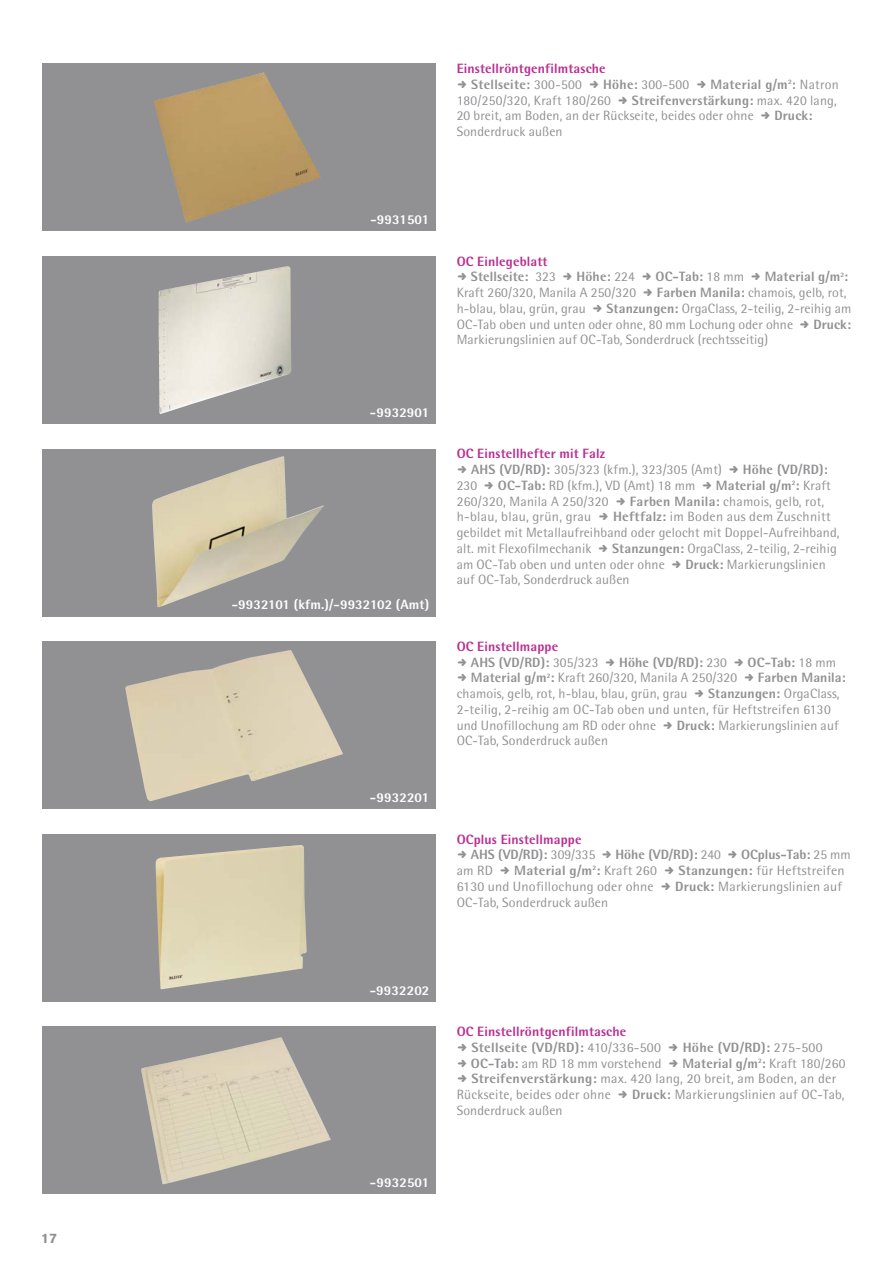
<style>
.page{position:relative;width:893px;height:1263px;background:#fff}
.page>*{position:absolute;margin:0;border:0;box-sizing:border-box;transform-origin:0 0}
.t1{font:13.5px/15.8px "Rotis Semi Sans";letter-spacing:.01em;color:#919194}
.t2{font:800 13.5px "Rotis Semi Sans";letter-spacing:.01em;color:#919194}
.t3{font:800 13.5px/15.8px "Rotis Semi Sans";letter-spacing:.01em;color:#b92f92}
.t4{font:800 13.5px "Rotis Semi Sans";letter-spacing:.01em;color:#fff}
.t5{font:900 13.5px "Akzidenz Grotesk";color:#919194}
.s1{color:#919194}
.s2{font-weight:400;color:#919194}
.s3{font-weight:800}
.s4{font-weight:400}
.s5{font-weight:800;color:#b92f92}
</style>
<div class="page">
<div style="left:42px;top:256px;width:394px;height:167px;background:#919194"></div>
<img style="left:159px;top:266px;width:132px;height:148px">
<div style="left:42px;top:642px;width:394px;height:167px;background:#919194"></div>
<img style="left:125px;top:650px;width:218px;height:151px">
<div style="left:42px;top:834px;width:394px;height:167px;background:#919194"></div>
<img style="left:156px;top:845px;width:151px;height:144px">
<div style="left:42px;top:1027px;width:394px;height:167px;background:#919194"></div>
<img style="left:141px;top:1037px;width:190px;height:147px">
<div style="left:42px;top:449px;width:394px;height:167px;background:#919194"></div>
<img style="left:152px;top:456px;width:172px;height:151px">
<div style="left:42px;top:64px;width:394px;height:167px;background:#919194"></div>
<img style="left:154px;top:72px;width:167px;height:151px">
<p class="t5" style="left:42px;top:1233px;width:17px">17</p>
<p class="t3" style="left:471px;top:62px;width:136px;text-indent:-14px">Einstellröntgenfilmtasche<br><span class="s1">Stellseite:</span> <span class="s2">300-500</span></p>
<p class="t1" style="left:603px;top:78px;width:88px"><span class="s3">Höhe:</span> 300-500</p>
<p class="t2" style="left:710px;top:80px;width:130px">Material g/m<sup>2</sup>: <span class="s4">Natron</span></p>
<p class="t1" style="left:457px;top:94px;width:156px">180/250/320, Kraft 180/260</p>
<p class="t1" style="left:457px;top:94px;width:382px;text-indent:175px"><span class="s3">Streifenverstärkung:</span> max. 420 lang,<br>20 breit, am Boden, an der Rückseite, beides oder ohne</p>
<p class="t2" style="left:774px;top:111px;width:40px">Druck:</p>
<p class="t1" style="left:457px;top:125px;width:107px">Sonderdruck außen</p>
<p class="t4" style="left:370px;top:215px;width:60px">-9931501</p>
<p class="t4" style="left:370px;top:407px;width:61px">-9932901</p>
<p class="t4" style="left:232px;top:600px;width:199px">-9932101 (kfm.)/-9932102 (Amt)</p>
<p class="t4" style="left:370px;top:793px;width:61px">-9932201</p>
<p class="t3" style="left:471px;top:255px;width:86px;text-indent:-14px">OC Einlegeblatt<br><span class="s1">Stellseite:</span> <span class="s2">323</span></p>
<p class="t2" style="left:576px;top:272px;width:60px">Höhe: <span class="s4">224</span></p>
<p class="t2" style="left:655px;top:272px;width:90px">OC-Tab: <span class="s4">18 mm</span></p>
<p class="t2" style="left:765px;top:272px;width:85px">Material g/m<sup>2</sup>:</p>
<p class="t1" style="left:457px;top:286px;width:181px">Kraft 260/320, Manila A 250/320</p>
<p class="t1" style="left:657px;top:286px;width:191px"><span class="s3">Farben Manila:</span> chamois, gelb, rot,</p>
<p class="t1" style="left:457px;top:302px;width:131px">h-blau, blau, grün, grau</p>
<p class="t1" style="left:457px;top:302px;width:396px;text-indent:150px"><span class="s3">Stanzungen:</span> OrgaClass, 2-teilig, 2-reihig am<br>OC-Tab oben und unten oder ohne, 80 mm Lochung oder ohne</p>
<p class="t2" style="left:813px;top:319px;width:39px">Druck:</p>
<p class="t1" style="left:457px;top:333px;width:313px">Markierungslinien auf OC-Tab, Sonderdruck (rechtsseitig)</p>
<p class="t1" style="left:471px;top:447px;width:252px;text-indent:-14px"><span class="s5">OC Einstellhefter mit Falz<br></span><span class="s3">AHS (VD/RD):</span> 305/323 (kfm.), 323/305 (Amt)</p>
<p class="t2" style="left:743px;top:465px;width:86px">Höhe (VD/RD):</p>
<p class="t1" style="left:457px;top:479px;width:22px">230</p>
<p class="t1" style="left:498px;top:479px;width:199px"><span class="s3">OC-Tab:</span> RD (kfm.), VD (Amt) 18 mm</p>
<p class="t2" style="left:716px;top:481px;width:116px">Material g/m<sup>2</sup>: <span class="s4">Kraft</span></p>
<p class="t1" style="left:457px;top:494px;width:153px">260/320, Manila A 250/320</p>
<p class="t1" style="left:630px;top:494px;width:196px"><span class="s3">Farben Manila:</span> chamois, gelb, rot,</p>
<p class="t1" style="left:457px;top:510px;width:136px">h-blau, blau, grün, grau</p>
<p class="t1" style="left:457px;top:510px;width:384px;text-indent:156px"><span class="s3">Heftfalz:</span> im Boden aus dem Zuschnitt gebildet mit Metallaufreihband oder gelocht mit Doppel-Aufreihband, alt. mit Flexofilmechanik</p>
<p class="t1" style="left:457px;top:542px;width:382px;text-indent:155px"><span class="s3">Stanzungen:</span> OrgaClass, 2-teilig, 2-reihig am OC-Tab oben und unten oder ohne</p>
<p class="t1" style="left:685px;top:557px;width:142px"><span class="s3">Druck:</span> Markierungslinien</p>
<p class="t1" style="left:457px;top:573px;width:174px">auf OC-Tab, Sonderdruck außen</p>
<p class="t3" style="left:471px;top:640px;width:129px;text-indent:-14px">OC Einstellmappe<br><span class="s1">AHS (VD/RD):</span> <span class="s2">305/323</span></p>
<p class="t2" style="left:619px;top:657px;width:109px">Höhe (VD/RD): <span class="s4">230</span></p>
<p class="t2" style="left:748px;top:657px;width:90px">OC-Tab: <span class="s4">18 mm</span></p>
<p class="t1" style="left:471px;top:671px;width:268px"><span class="s3">Material g/m</span><sup>2</sup><span class="s3">:</span> Kraft 260/320, Manila A 250/320</p>
<p class="t2" style="left:758px;top:673px;width:89px">Farben Manila:</p>
<p class="t1" style="left:457px;top:687px;width:232px">chamois, gelb, rot, h-blau, blau, grün, grau</p>
<p class="t1" style="left:457px;top:687px;width:384px;text-indent:251px"><span class="s3">Stanzungen:</span> OrgaClass,<br>2-teilig, 2-reihig am OC-Tab oben und unten, für Heftstreifen 6130 und Unofillochung am RD oder ohne</p>
<p class="t1" style="left:677px;top:719px;width:164px"><span class="s3">Druck:</span> Markierungslinien auf</p>
<p class="t1" style="left:457px;top:734px;width:153px">OC-Tab, Sonderdruck außen</p>
<p class="t3" style="left:471px;top:832px;width:126px;text-indent:-14px">OCplus Einstellmappe<br><span class="s1">AHS (VD/RD):</span> <span class="s2">309/335</span></p>
<p class="t2" style="left:615px;top:850px;width:107px">Höhe (VD/RD): <span class="s4">240</span></p>
<p class="t2" style="left:741px;top:850px;width:111px">OCplus-Tab: <span class="s4">25 mm</span></p>
<p class="t1" style="left:457px;top:864px;width:38px">am RD</p>
<p class="t2" style="left:514px;top:866px;width:144px">Material g/m<sup>2</sup>: <span class="s4">Kraft 260</span></p>
<p class="t1" style="left:678px;top:864px;width:168px"><span class="s3">Stanzungen:</span> für Heftstreifen</p>
<p class="t1" style="left:457px;top:880px;width:199px">6130 und Unofillochung oder ohne</p>
<p class="t1" style="left:675px;top:880px;width:169px"><span class="s3">Druck:</span> Markierungslinien auf</p>
<p class="t1" style="left:457px;top:895px;width:153px">OC-Tab, Sonderdruck außen</p>
<p class="t4" style="left:370px;top:985px;width:61px">-9932202</p>
<p class="t4" style="left:370px;top:1178px;width:61px">-9932501</p>
<p class="t3" style="left:471px;top:1025px;width:191px;text-indent:-15px">OC Einstellröntgenfilmtasche<br><span class="s1">Stellseite (VD/RD):</span> <span class="s2">410/336-500</span></p>
<p class="t2" style="left:683px;top:1043px;width:141px">Höhe (VD/RD): <span class="s4">275-500</span></p>
<p class="t1" style="left:471px;top:1057px;width:192px"><span class="s3">OC-Tab:</span> am RD 18 mm vorstehend</p>
<p class="t2" style="left:682px;top:1058px;width:165px">Material g/m<sup>2</sup>: <span class="s4">Kraft 180/260</span></p>
<p class="t1" style="left:471px;top:1072px;width:366px"><span class="s3">Streifenverstärkung:</span> max. 420 lang, 20 breit, am Boden, an der</p>
<p class="t1" style="left:457px;top:1088px;width:156px">Rückseite, beides oder ohne</p>
<p class="t1" style="left:632px;top:1088px;width:214px"><span class="s3">Druck:</span> Markierungslinien auf OC-Tab,</p>
<p class="t1" style="left:457px;top:1104px;width:107px">Sonderdruck außen</p>
</div>
